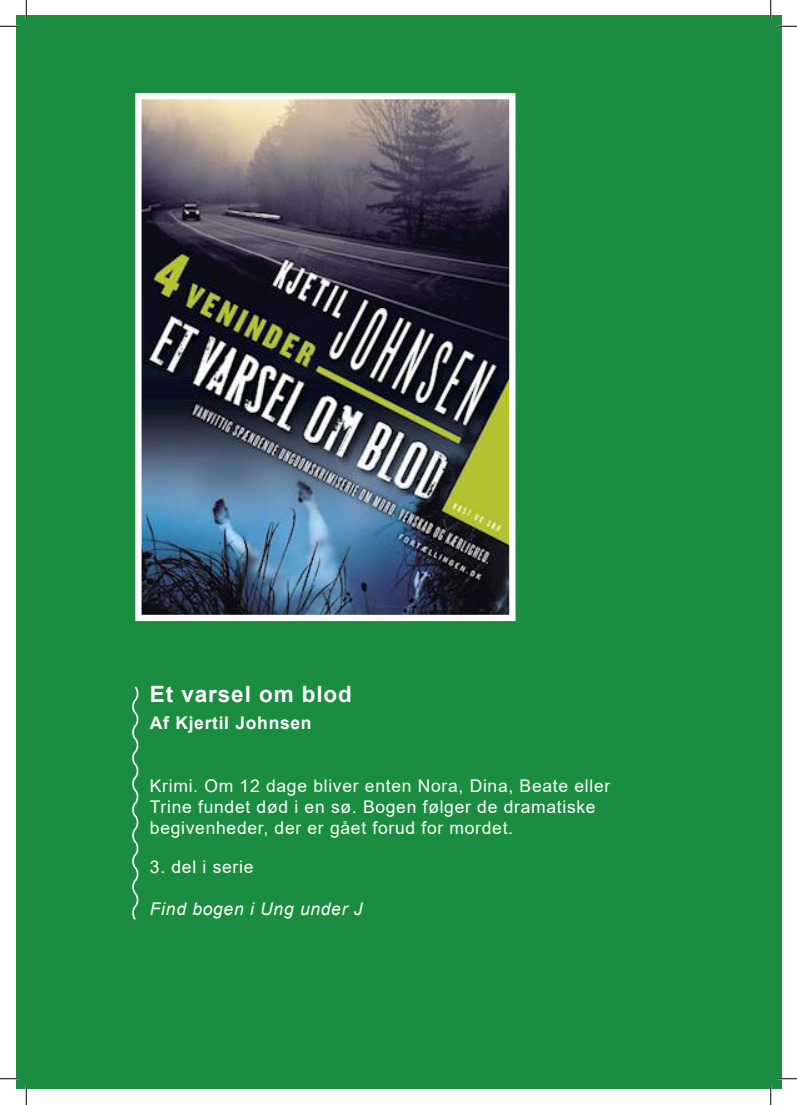
<style>
.page{position:relative;width:797px;height:1105px;background:#fff}
.page>*{position:absolute;margin:0;border:0;box-sizing:border-box;transform-origin:0 0}
.Body_Text{font:700 22.5px "Arial";letter-spacing:.04em;color:#fff}
.Body_Text-2{font:17.5px/21px "Arial";letter-spacing:.04em;color:#fff}
.Body_Text-3{font:italic 17.5px "Arial";letter-spacing:.04em;color:#fff}
.Body_Text-4{font:700 17.5px "Arial";letter-spacing:.04em;color:#fff}
</style>
<div class="page">
<div style="left:16px;top:16px;width:765px;height:1073px;background:#1a8d40"></div>
<img style="left:142px;top:100px;width:366px;height:514px">
<div style="left:135px;top:93px;width:380px;height:528px;border:6px solid #fff"></div>
<svg style="left:132px;top:686px;width:7px;height:234px"></svg>
<svg style="left:0;top:25px;width:19px;height:2px"></svg>
<svg style="left:778px;top:25px;width:19px;height:2px"></svg>
<svg style="left:0;top:1078px;width:19px;height:1px"></svg>
<svg style="left:778px;top:1078px;width:19px;height:1px"></svg>
<svg style="left:25px;top:0;width:2px;height:19px"></svg>
<svg style="left:25px;top:1086px;width:2px;height:19px"></svg>
<svg style="left:770px;top:0;width:1px;height:19px"></svg>
<svg style="left:770px;top:1086px;width:1px;height:19px"></svg>
<p class="Body_Text" style="left:150px;top:678px;width:203px">Et varsel om blod</p>
<p class="Body_Text-4" style="left:150px;top:710px;width:163px">Af Kjertil Johnsen</p>
<p class="Body_Text-2" style="left:150px;top:775px;width:462px">Krimi. Om 12 dage bliver enten Nora, Dina, Beate eller<br>Trine fundet død i en sø. Bogen følger de dramatiske begivenheder, der er gået forud for mordet.</p>
<p class="Body_Text-2" style="left:150px;top:856px;width:105px">3. del i serie</p>
<p class="Body_Text-3" style="left:150px;top:897px;width:214px">Find bogen i Ung under J</p>
</div>
